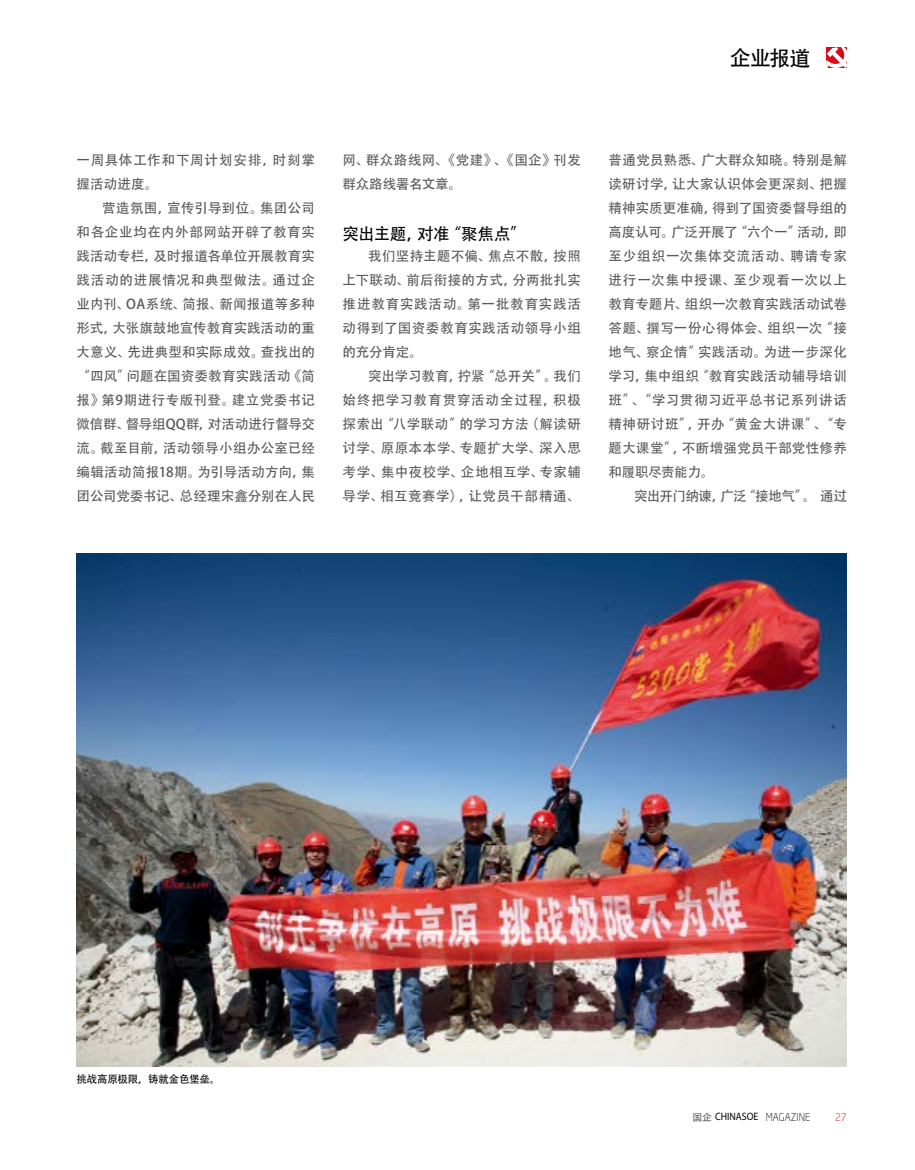
<style>
.page{position:relative;width:915px;height:1170px;background:#fff}
.page>*{position:absolute;margin:0;border:0;box-sizing:border-box;transform-origin:0 0}
.t1{font:21px "Adobe Heiti Std";color:#000}
.t2{font:16.5px "Adobe Heiti Std";letter-spacing:-.02em;color:#000}
.t3{font:13.5px/24px "Adobe Heiti Std";letter-spacing:.025em;color:#595757;text-align:justify}
.t4{font:13.5px/24px "Adobe Heiti Std";letter-spacing:.055em;color:#595757}
.t5{font:13.5px "Adobe Heiti Std";letter-spacing:-.04em;color:#595757}
.t6{font:10.8px "Myriad Pro";color:#000;scale:.91 1}
.t7{font:10.5px "Adobe Heiti Std";letter-spacing:-.025em;color:#000}
.t8{font:300 10.2px "Neo Sans";color:#d7000f}
.s1{font-family:"Adobe Heiti Std";font-size:9.75px;color:#595757}
.s2{font-family:"Neo Sans";font-weight:300}
</style>
<div class="page">
<svg style="left:826px;top:47px;width:21px;height:21px"></svg>
<svg style="left:76px;top:1033px;width:137px;height:34px"></svg>
<img style="left:77px;top:553px;width:769px;height:513px">
<h1 class="t1" style="left:729px;top:46px;width:82px">企业报道</h1>
<p class="t4" style="left:77px;top:148px;width:240px">一周具体工作和下周计划安排，时刻掌握活动进度。</p>
<p class="t3" style="left:77px;top:196px;width:240px;text-indent:26px">营造氛围，宣传引导到位。集团公司和各企业均在内外部网站开辟了教育实践活动专栏，及时报道各单位开展教育实践活动的进展情况和典型做法。通过企业内刊、OA系统、简报、新闻报道等多种形式，大张旗鼓地宣传教育实践活动的重大意义、先进典型和实际成效。查找出的“四风”问题在国资委教育实践活动《简报》第9期进行专版刊登。建立党委书记微信群、督导组QQ群，对活动进行督导交流。截至目前，活动领导小组办公室已经编辑活动简报18期。为引导活动方向，集团公司党委书记、总经理宋鑫分别在人民</p>
<p class="t3" style="left:342px;top:148px;width:240px">网、群众路线网、《党建》、《国企》刊发群众路线署名文章。</p>
<p class="t2" style="left:342px;top:224px;width:185px">突出主题，对准“聚焦点”</p>
<p class="t3" style="left:342px;top:244px;width:240px;text-indent:26px">我们坚持主题不偏、焦点不散，按照上下联动、前后衔接的方式，分两批扎实推进教育实践活动。第一批教育实践活动得到了国资委教育实践活动领导小组的充分肯定。</p>
<p class="t3" style="left:342px;top:364px;width:240px;text-indent:26px">突出学习教育，拧紧“总开关”。我们始终把学习教育贯穿活动全过程，积极探索出“八学联动”的学习方法（解读研讨学、原原本本学、专题扩大学、深入思考学、集中夜校学、企地相互学、专家辅导学、相互竞赛学），让党员干部精通、</p>
<p class="t3" style="left:608px;top:148px;width:240px">普通党员熟悉、广大群众知晓。特别是解读研讨学，让大家认识体会更深刻、把握精神实质更准确，得到了国资委督导组的高度认可。广泛开展了“六个一”活动，即至少组织一次集体交流活动、聘请专家进行一次集中授课、至少观看一次以上教育专题片、组织一次教育实践活动试卷答题、撰写一份心得体会、组织一次“接地气、察企情”实践活动。为进一步深化学习，集中组织“教育实践活动辅导培训班”、“学习贯彻习近平总书记系列讲话精神研讨班”，开办“黄金大讲课”、“专题大课堂”，不断增强党员干部党性修养和履职尽责能力。</p>
<p class="t5" style="left:634px;top:488px;width:214px">突出开门纳谏，广泛“接地气”。 通过</p>
<p class="t7" style="left:77px;top:1072px;width:145px">挑战高原极限，铸就金色堡垒。</p>
<p class="t6" style="left:692px;top:1110px;width:131px"><span class="s1">国企</span> CHINASOE <span class="s2">MAGAZINE</span></p>
<p class="t8" style="left:834px;top:1112px;width:13px">27</p>
</div>
